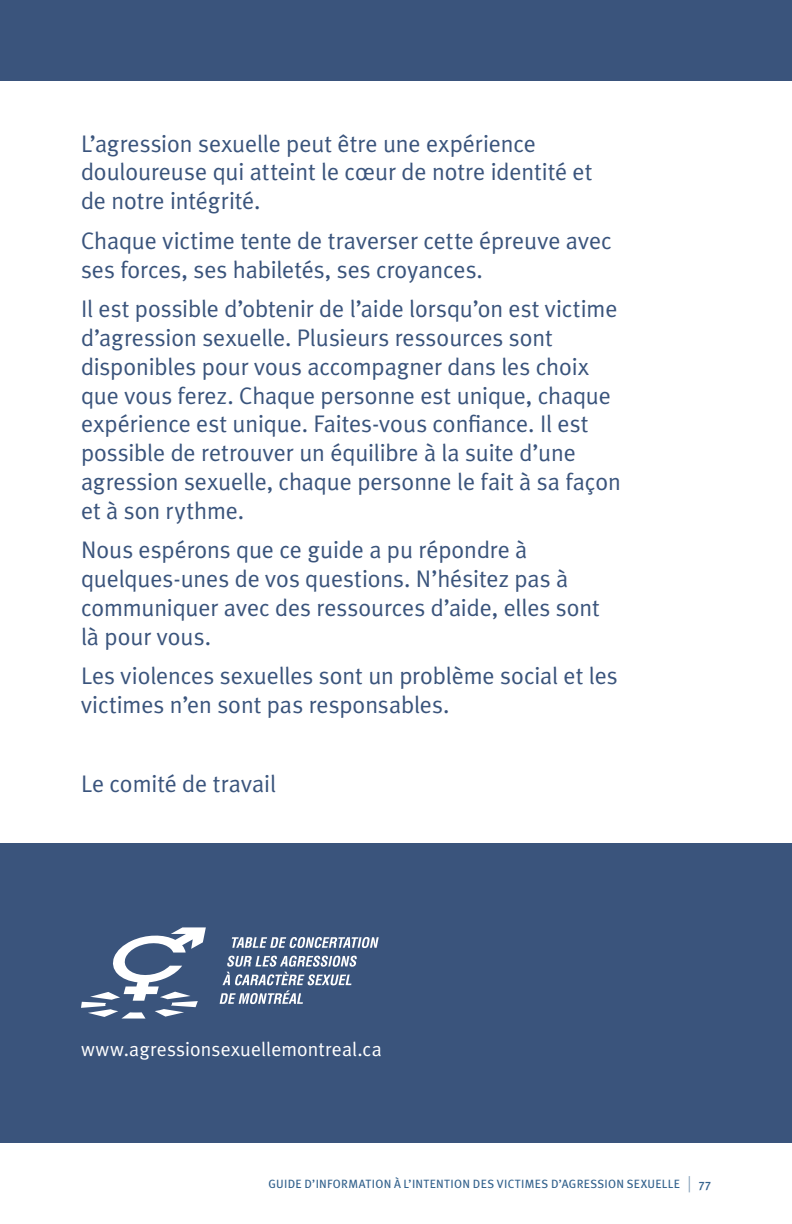
<style>
.page{position:relative;width:792px;height:1224px;background:#fff}
.page>*{position:absolute;margin:0;border:0;box-sizing:border-box;transform-origin:0 0}
.t1{font:24px/28.8px "Meta Plus Normal";letter-spacing:-.005em;color:#3a547c}
.t2{font:19.8px "Meta Plus Normal";letter-spacing:.005em;color:#fff}
.t3{font:12px "Meta Plus";letter-spacing:.025em;color:#33628d}
.s1{font-size:21px;color:#809db8}
.s2{font-weight:500}
</style>
<div class="page">
<div style="left:0;top:844px;width:792px;height:299px;background:#3a547c"></div>
<div style="left:0;top:0;width:792px;height:81px;background:#3a547c"></div>
<svg style="left:232px;top:937px;width:147px;height:11px"></svg>
<svg style="left:220px;top:956px;width:137px;height:48px"></svg>
<svg style="left:81px;top:927px;width:125px;height:92px"></svg>
<p class="t1" style="left:81px;top:129px;width:513px">L’agression sexuelle peut être une expérience douloureuse qui atteint le cœur de notre identité et de notre intégrité.</p>
<p class="t1" style="left:81px;top:226px;width:532px">Chaque victime tente de traverser cette épreuve avec ses forces, ses habiletés, ses croyances.</p>
<p class="t1" style="left:81px;top:294px;width:541px">Il est possible d’obtenir de l’aide lorsqu’on est victime d’agression sexuelle. Plusieurs ressources sont disponibles pour vous accompagner dans les choix que vous ferez. Chaque personne est unique, chaque expérience est unique. Faites-vous confiance. Il est possible de retrouver un équilibre à la suite d’une agression sexuelle, chaque personne le fait à sa façon et à son rythme.</p>
<p class="t1" style="left:81px;top:535px;width:520px">Nous espérons que ce guide a pu répondre à quelques-unes de vos questions. N’hésitez pas à communiquer avec des ressources d’aide, elles sont là pour vous.</p>
<p class="t1" style="left:81px;top:661px;width:538px">Les violences sexuelles sont un problème social et les victimes n’en sont pas responsables.</p>
<p class="t1" style="left:81px;top:769px;width:197px">Le comité de travail</p>
<p class="t2" style="left:81px;top:1037px;width:302px">www.agressionsexuellemontreal.ca</p>
<p class="t3" style="left:268px;top:1177px;width:444px">GUIDE D’INFORMATION À L’INTENTION DES VICTIMES D’AGRESSION SEXUELLE <span class="s1">|</span> <span class="s2">77</span></p>
</div>
